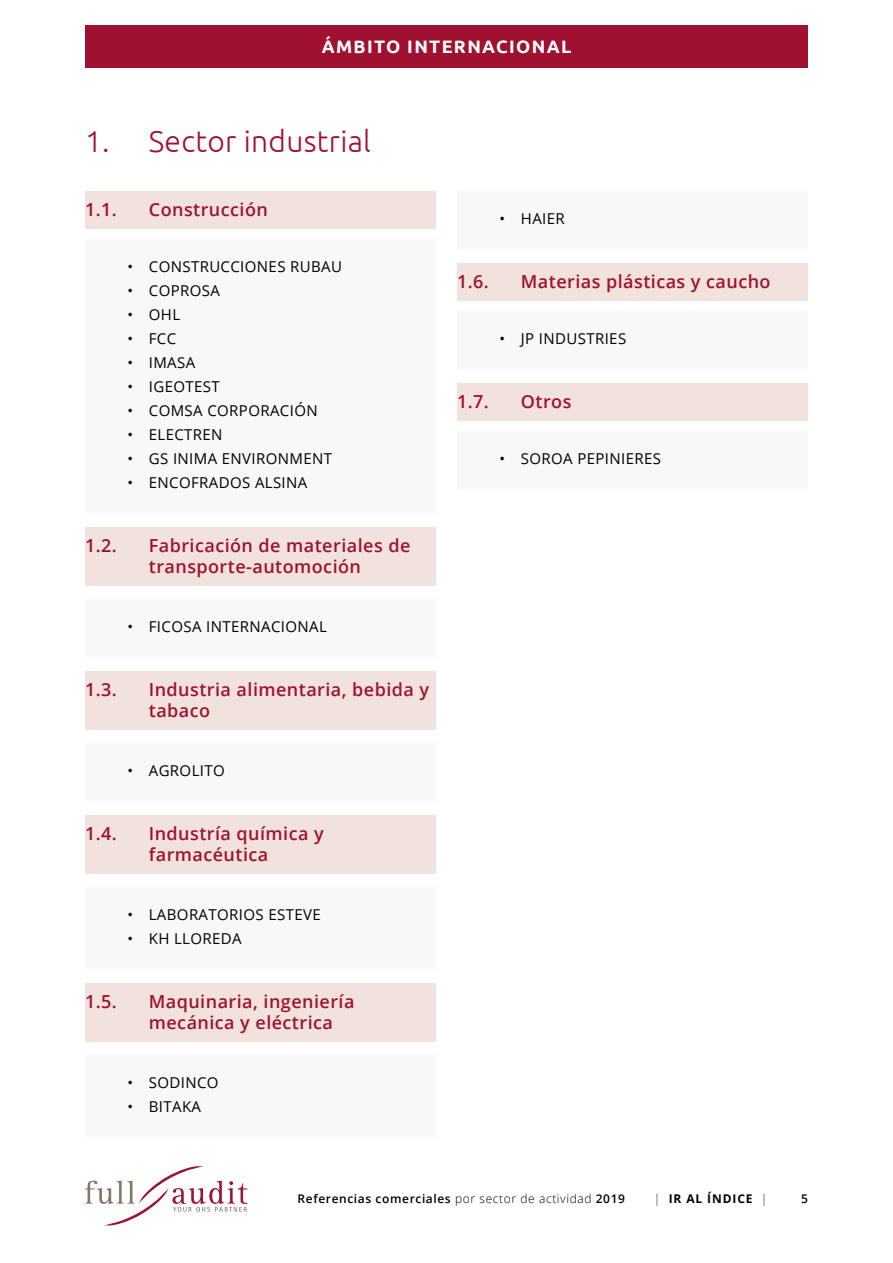
<style>
.page{position:relative;width:893px;height:1263px;background:#fff}
.page>*{position:absolute;margin:0;border:0;box-sizing:border-box;transform-origin:0 0}
.t1{font:300 30px "Ubuntu";letter-spacing:.01em;color:#a01131}
.t2{font:600 18px/21.6px "Open Sans";letter-spacing:.025em;color:#a01131}
.t3{font:700 18px "Ubuntu";letter-spacing:.075em;color:#fff}
.t4{font:15px "Open Sans";letter-spacing:.025em;color:#000}
.t5{font:600 12px "Open Sans";letter-spacing:.05em;color:#000}
.t6{font:700 12px "Open Sans";letter-spacing:.075em;color:#000}
.s1{font-weight:300}
.s2{font-weight:600;color:#89878c}
</style>
<div class="page">
<svg style="left:85px;top:1166px;width:162px;height:60px"></svg>
<div style="left:85px;top:26px;width:723px;height:42px;background:#a01131"></div>
<div style="left:85px;top:191px;width:351px;height:38px;background:#f1e2de"></div>
<div style="left:85px;top:239px;width:351px;height:57px;background:#f7f8f8"></div>
<div style="left:85px;top:287px;width:351px;height:57px;background:#f7f8f8"></div>
<div style="left:85px;top:335px;width:351px;height:57px;background:#f7f8f8"></div>
<div style="left:85px;top:383px;width:351px;height:57px;background:#f7f8f8"></div>
<div style="left:85px;top:431px;width:351px;height:57px;background:#f7f8f8"></div>
<div style="left:85px;top:455px;width:351px;height:57px;background:#f7f8f8"></div>
<div style="left:85px;top:527px;width:351px;height:59px;background:#f1e2de"></div>
<div style="left:85px;top:599px;width:351px;height:57px;background:#f7f8f8"></div>
<div style="left:85px;top:671px;width:351px;height:59px;background:#f1e2de"></div>
<div style="left:85px;top:743px;width:351px;height:57px;background:#f7f8f8"></div>
<div style="left:85px;top:815px;width:351px;height:59px;background:#f1e2de"></div>
<div style="left:85px;top:887px;width:351px;height:57px;background:#f7f8f8"></div>
<div style="left:85px;top:911px;width:351px;height:57px;background:#f7f8f8"></div>
<div style="left:85px;top:983px;width:351px;height:59px;background:#f1e2de"></div>
<div style="left:85px;top:1055px;width:351px;height:57px;background:#f7f8f8"></div>
<div style="left:85px;top:1079px;width:351px;height:57px;background:#f7f8f8"></div>
<div style="left:457px;top:191px;width:351px;height:57px;background:#f7f8f8"></div>
<div style="left:457px;top:263px;width:351px;height:38px;background:#f1e2de"></div>
<div style="left:457px;top:311px;width:351px;height:57px;background:#f7f8f8"></div>
<div style="left:457px;top:383px;width:351px;height:38px;background:#f1e2de"></div>
<div style="left:457px;top:431px;width:351px;height:57px;background:#f7f8f8"></div>
<p class="t3" style="left:322px;top:36px;width:251px">ÁMBITO INTERNACIONAL</p>
<h1 class="t1" style="left:85px;top:123px;width:287px">1. Sector industrial</h1>
<p class="t2" style="left:85px;top:198px;width:33px">1.1.</p>
<p class="t2" style="left:149px;top:198px;width:121px">Construcción</p>
<p class="t4" style="left:128px;top:256px;width:216px">• CONSTRUCCIONES RUBAU</p>
<p class="t4" style="left:128px;top:280px;width:94px">• COPROSA</p>
<p class="t4" style="left:128px;top:304px;width:54px">• OHL</p>
<p class="t4" style="left:128px;top:328px;width:50px">• FCC</p>
<p class="t4" style="left:128px;top:352px;width:69px">• IMASA</p>
<p class="t4" style="left:128px;top:376px;width:94px">• IGEOTEST</p>
<p class="t4" style="left:128px;top:400px;width:192px">• COMSA CORPORACIÓN</p>
<p class="t4" style="left:128px;top:424px;width:97px">• ELECTREN</p>
<p class="t4" style="left:128px;top:448px;width:206px">• GS INIMA ENVIRONMENT</p>
<p class="t4" style="left:128px;top:472px;width:181px">• ENCOFRADOS ALSINA</p>
<p class="t2" style="left:85px;top:534px;width:33px">1.2.</p>
<p class="t2" style="left:149px;top:534px;width:263px">Fabricación de materiales de transporte-automoción</p>
<p class="t4" style="left:128px;top:616px;width:201px">• FICOSA INTERNACIONAL</p>
<p class="t2" style="left:85px;top:678px;width:33px">1.3.</p>
<p class="t2" style="left:149px;top:678px;width:282px">Industria alimentaria, bebida y tabaco</p>
<p class="t4" style="left:128px;top:760px;width:99px">• AGROLITO</p>
<p class="t2" style="left:85px;top:822px;width:33px">1.4.</p>
<p class="t2" style="left:149px;top:822px;width:176px">Industría química y farmacéutica</p>
<p class="t4" style="left:128px;top:904px;width:195px">• LABORATORIOS ESTEVE</p>
<p class="t4" style="left:128px;top:928px;width:116px">• KH LLOREDA</p>
<p class="t2" style="left:85px;top:990px;width:33px">1.5.</p>
<p class="t2" style="left:149px;top:990px;width:207px">Maquinaria, ingeniería mecánica y eléctrica</p>
<p class="t4" style="left:128px;top:1072px;width:93px">• SODINCO</p>
<p class="t4" style="left:128px;top:1096px;width:75px">• BITAKA</p>
<p class="t4" style="left:500px;top:208px;width:67px">• HAIER</p>
<p class="t2" style="left:457px;top:270px;width:33px">1.6.</p>
<p class="t2" style="left:521px;top:270px;width:251px">Materias plásticas y caucho</p>
<p class="t4" style="left:500px;top:328px;width:128px">• JP INDUSTRIES</p>
<p class="t2" style="left:457px;top:390px;width:33px">1.7.</p>
<p class="t2" style="left:521px;top:390px;width:52px">Otros</p>
<p class="t4" style="left:500px;top:448px;width:163px">• SOROA PEPINIERES</p>
<p class="t5" style="left:298px;top:1190px;width:329px">Referencias comerciales <span class="s1">por sector de actividad</span> 2019</p>
<p class="t6" style="left:654px;top:1190px;width:115px"><span class="s2">|</span> IR AL ÍNDICE <span class="s2">|</span></p>
<p class="t5" style="left:801px;top:1190px;width:8px">5</p>
</div>
